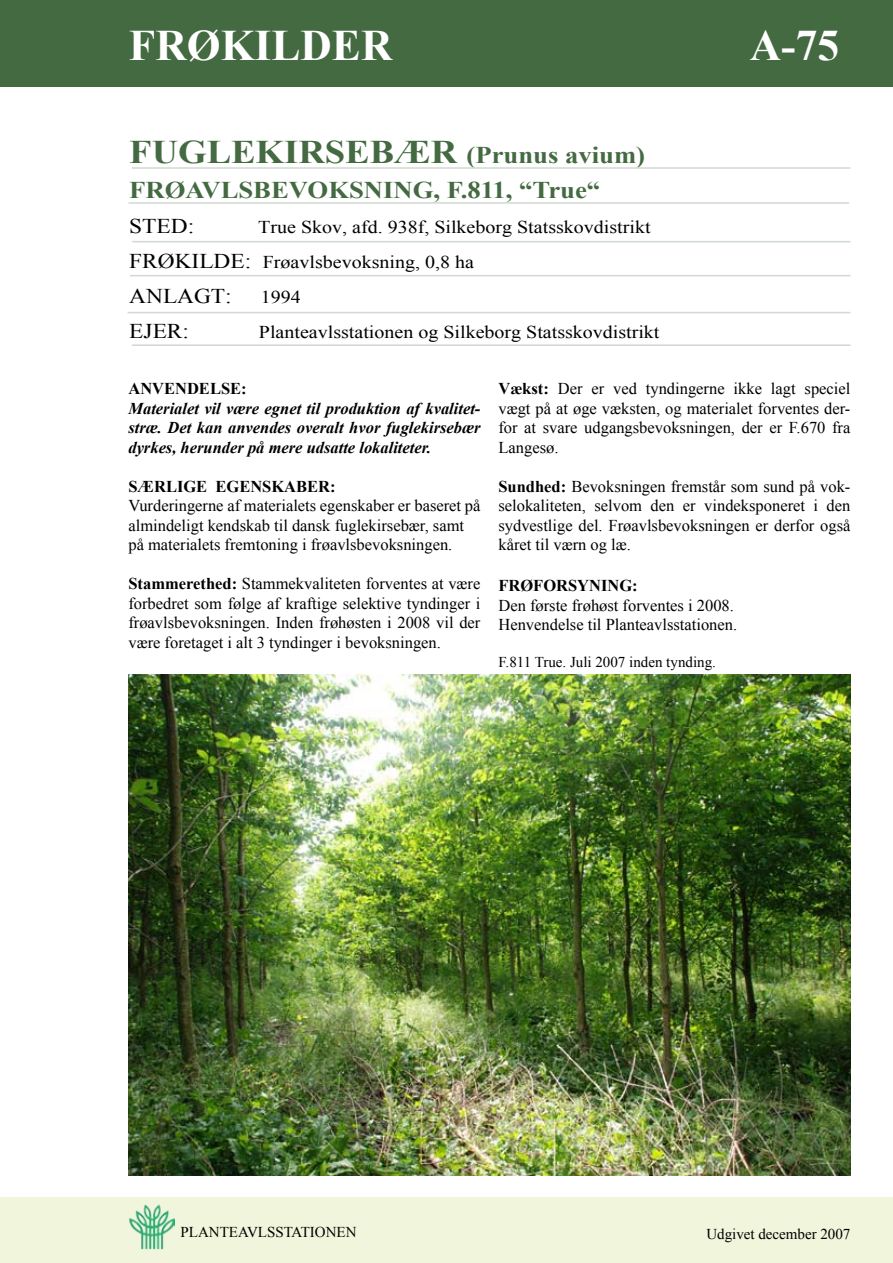
<style>
.page{position:relative;width:893px;height:1263px;background:#fff}
.page>*{position:absolute;margin:0;border:0;box-sizing:border-box;transform-origin:0 0}
.t1{font:700 43.5px "Times New Roman";color:#fff}
.t2{font:700 33px "Times New Roman";color:#446a41;scale:1.11 1}
.t3{font:700 24px "Times New Roman";color:#446a41;scale:1.11 1}
.t4{font:21px "Times New Roman";color:#000;scale:1.11 1}
.t5{font:18px/35.1px "Times New Roman";color:#000;scale:1.11 1}
.t6{font:16.5px/19.5px "Times New Roman";color:#000;text-align:justify}
.t7{font:italic 700 16.5px/19.5px "Times New Roman";color:#000;text-align:justify}
.t8{font:700 16.5px "Times New Roman";color:#000}
.t9{font:15px "Times New Roman";color:#000}
.s1{font-size:24px}
.s2{font-size:21px}
.s3{font-weight:700}
</style>
<div class="page">
<div style="left:0;top:1197px;width:893px;height:66px;background:#f0f5db"></div>
<div style="left:0;top:0;width:893px;height:86px;background:#446a41"></div>
<img style="left:129px;top:1204px;width:45px;height:45px">
<hr style="left:132px;top:167px;width:718px;height:2px;background:#d0dad0">
<hr style="left:128px;top:202px;width:721px;height:2px;background:#d0dad0">
<hr style="left:132px;top:241px;width:718px;height:1px;background:#d0dad0">
<hr style="left:130px;top:275px;width:720px;height:1px;background:#d0dad0">
<hr style="left:128px;top:312px;width:722px;height:1px;background:#d0dad0">
<hr style="left:132px;top:344px;width:718px;height:2px;background:#d0dad0">
<img style="left:128px;top:674px;width:722px;height:502px">
<h1 class="t1" style="left:129px;top:15px;width:265px">frøkilder</h1>
<h1 class="t1" style="left:750px;top:15px;width:91px">A-75</h1>
<h2 class="t2" style="left:129px;top:129px;width:466px">fuglekirsebær <span class="s1">(Prunus avium)</span></h2>
<h3 class="t3" style="left:129px;top:173px;width:426px">frøavlsbevoksning, F.811, “True“</h3>
<p class="t4" style="left:129px;top:212px;width:60px">STED:</p>
<p class="t5" style="left:129px;top:209px;width:471px;text-indent:129px">True Skov, afd. 938f, Silkeborg Statsskovdistrikt <span class="s2">frøkilde :</span> Frøavlsbevoksning, 0,8 ha</p>
<p class="t4" style="left:129px;top:282px;width:94px">anlagt :</p>
<p class="t5" style="left:261px;top:279px;width:38px">1994</p>
<p class="t4" style="left:129px;top:317px;width:55px">ejer:</p>
<p class="t5" style="left:259px;top:314px;width:362px">Planteavlsstationen og Silkeborg Statsskovdistrikt</p>
<p class="t8" style="left:128px;top:377px;width:25px">ANVENDELSE</p>
<p class="t8" style="left:241px;top:377px;width:7px">:</p>
<p class="t7" style="left:128px;top:398px;width:353px">Materialet vil være egnet til produktion af kvalitet&shy;stræ. Det kan anvendes overalt hvor fuglekirsebær dyrkes, herunder på mere udsatte lokaliteter.</p>
<p class="t8" style="left:128px;top:475px;width:12px">SÆRLIGEEGENSK</p>
<p class="t8" style="left:284px;top:475px;width:25px">ABER</p>
<p class="t8" style="left:330px;top:475px;width:7px">:</p>
<p class="t6" style="left:128px;top:496px;width:353px;text-align:left">Vurderingerne af materialets egenskaber er baseret på almindeligt kendskab til dansk fuglekirsebær, samt på materialets fremtoning i frøavlsbevoksningen.</p>
<p class="t6" style="left:128px;top:574px;width:354px"><span class="s3">Stammerethed:</span> Stammekvaliteten forventes at være forbedret som følge af kraftige selektive tyndinger i frøavlsbevoksningen. Inden frøhøsten i 2008 vil der være foretaget i alt 3 tyndinger i bevoksningen.</p>
<p class="t6" style="left:498px;top:379px;width:353px"><span class="s3">Vækst:</span> Der er ved tyndingerne ikke lagt speciel vægt på at øge væksten, og materialet forventes der&shy;for at svare udgangsbevoksningen, der er F.670 fra Langesø.</p>
<p class="t6" style="left:498px;top:476px;width:353px"><span class="s3">Sundhed:</span> Bevoksningen fremstår som sund på vok&shy;selokaliteten, selvom den er vindeksponeret i den sydvestlige del. Frøavlsbevoksningen er derfor også kåret til værn og læ.</p>
<p class="t8" style="left:498px;top:574px;width:13px">FRØFORS</p>
<p class="t8" style="left:577px;top:574px;width:24px">YNING</p>
<p class="t8" style="left:632px;top:574px;width:7px">:</p>
<p class="t6" style="left:498px;top:595px;width:240px">Den første frøhøst forventes i 2008.<br>Henvendelse til Planteavlsstationen.</p>
<p class="t9" style="left:498px;top:652px;width:219px">F.811 True. Juli 2007 inden tynding.</p>
<p class="t9" style="left:181px;top:1222px;width:178px">planteavlsstationen</p>
<p class="t9" style="left:706px;top:1224px;width:146px">Udgivet december 2007</p>
</div>
